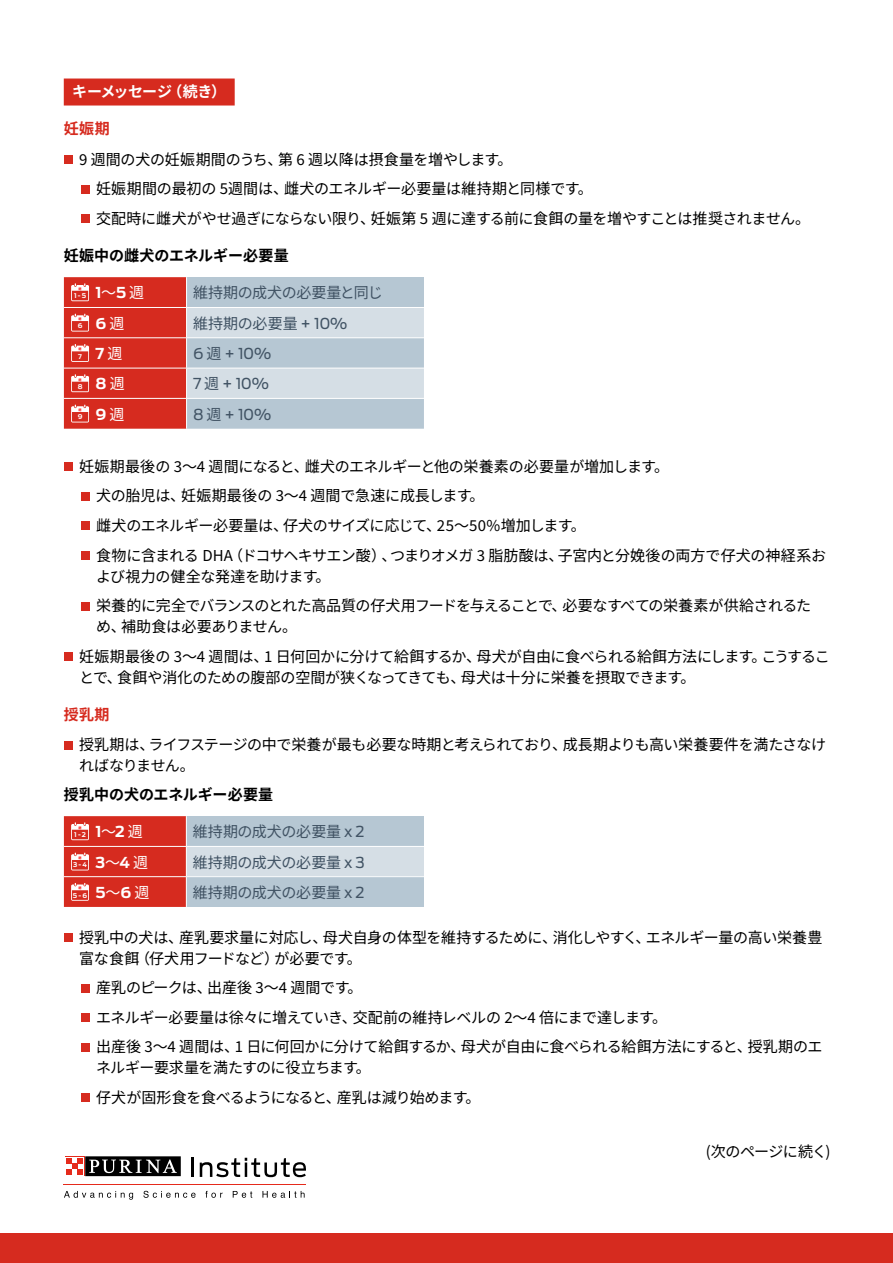
<style>
.page{position:relative;width:893px;height:1263px;background:#fff}
.page>*{position:absolute;margin:0;border:0;box-sizing:border-box;transform-origin:0 0}
.t1{font:15px/29.5px "Noto Sans JP";letter-spacing:-.02em;color:#000}
.t2{font:15px "Noto Sans JP";letter-spacing:-.005em;color:#415364}
.t3{font:700 15px "Noto Sans JP";color:#000}
.t4{font:700 15px "Antenna";color:#fff}
.t5{font:15px "Antenna";color:#415364}
.t6{font:700 15px "Noto Sans JP";letter-spacing:-.025em;color:#fff}
.t7{font:15px "Noto Sans JP";letter-spacing:-.04em;color:#000}
.t8{font:700 15px "Noto Sans JP";letter-spacing:.03em;color:#d62b1f}
.t9{font:700 6.45px "Antenna";color:#fff}
.t10{font:700 3px "Source Han Sans TC";color:#f00}
.s1{font-family:"Noto Sans JP";font-weight:400}
.s2{font-family:"Antenna"}
.s3{font-family:"Noto Sans JP"}
</style>
<div class="page">
<div style="left:64px;top:79px;width:171px;height:27px;background:#d62b1f"></div>
<div style="left:64px;top:155px;width:8px;height:9px;background:#d62b1f"></div>
<div style="left:81px;top:185px;width:8px;height:8px;background:#d62b1f"></div>
<div style="left:81px;top:214px;width:8px;height:9px;background:#d62b1f"></div>
<div style="left:0;top:1233px;width:893px;height:30px;background:#d62b1f"></div>
<hr style="left:64px;top:1184px;width:242px;height:1px;background:#e52a1b">
<svg style="left:192px;top:1158px;width:2px;height:19px"></svg>
<svg style="left:200px;top:1158px;width:106px;height:19px"></svg>
<svg style="left:64px;top:1191px;width:69px;height:9px"></svg>
<svg style="left:143px;top:1191px;width:53px;height:7px"></svg>
<svg style="left:205px;top:1191px;width:18px;height:7px"></svg>
<svg style="left:233px;top:1191px;width:19px;height:7px"></svg>
<svg style="left:262px;top:1191px;width:43px;height:7px"></svg>
<svg style="left:85px;top:1176px;width:96px;height:1px"></svg>
<svg style="left:65px;top:1156px;width:20px;height:20px"></svg>
<div style="left:85px;top:1156px;width:96px;height:20px;background:#000"></div>
<svg style="left:89px;top:1159px;width:88px;height:14px"></svg>
<div style="left:65px;top:1157px;width:19px;height:18px;background:#fff"></div>
<svg style="left:66px;top:1158px;width:17px;height:17px"></svg>
<svg style="left:64px;top:277px;width:360px;height:152px;background:#cb9da0"></svg>
<div style="left:64px;top:463px;width:8px;height:8px;background:#d62b1f"></div>
<div style="left:81px;top:492px;width:8px;height:9px;background:#d62b1f"></div>
<div style="left:81px;top:522px;width:8px;height:8px;background:#d62b1f"></div>
<div style="left:81px;top:551px;width:8px;height:9px;background:#d62b1f"></div>
<div style="left:81px;top:602px;width:8px;height:8px;background:#d62b1f"></div>
<div style="left:64px;top:652px;width:8px;height:9px;background:#d62b1f"></div>
<div style="left:64px;top:741px;width:8px;height:8px;background:#d62b1f"></div>
<div style="left:186px;top:816px;width:238px;height:30px;background:#b6c7d3"></div>
<div style="left:186px;top:846px;width:238px;height:31px;background:#d5dee5"></div>
<div style="left:186px;top:877px;width:238px;height:30px;background:#b6c7d3"></div>
<hr style="left:187px;top:846px;width:237px;height:1px;background:#fff">
<hr style="left:187px;top:876px;width:237px;height:1px;background:#fff">
<svg style="left:64px;top:816px;width:123px;height:91px;background:#d8392e"></svg>
<div style="left:64px;top:933px;width:8px;height:9px;background:#d62b1f"></div>
<div style="left:81px;top:984px;width:8px;height:8px;background:#d62b1f"></div>
<div style="left:81px;top:1013px;width:8px;height:9px;background:#d62b1f"></div>
<div style="left:81px;top:1043px;width:8px;height:8px;background:#d62b1f"></div>
<div style="left:81px;top:1093px;width:8px;height:9px;background:#d62b1f"></div>
<p class="t6" style="left:72px;top:83px;width:155px">キーメッセージ（続き）</p>
<p class="t8" style="left:64px;top:120px;width:47px">妊娠期</p>
<p class="t1" style="left:96px;top:145px;width:716px;text-indent:-17px">9 週間の犬の妊娠期間のうち、第 6 週以降は摂食量を増やします。<br>妊娠期間の最初の 5週間は、雌犬のエネルギー必要量は維持期と同様です。<br>交配時に雌犬がやせ過ぎにならない限り、妊娠第 5 週に達する前に食餌の量を増やすことは推奨されません。</p>
<p class="t3" style="left:64px;top:247px;width:226px">妊娠中の雌犬のエネルギー必要量</p>
<p class="t4" style="left:96px;top:282px;width:50px">1<span class="s1">～</span>5 <span class="s1">週</span></p>
<p class="t2" style="left:193px;top:284px;width:191px">維持期の成犬の必要量と同じ</p>
<p class="t4" style="left:96px;top:313px;width:30px">6 <span class="s1">週</span></p>
<p class="t2" style="left:193px;top:315px;width:156px">維持期の必要量 <span class="s2">+ 10%</span></p>
<p class="t4" style="left:96px;top:343px;width:28px">7 <span class="s1">週</span></p>
<p class="t5" style="left:193px;top:343px;width:80px">6 <span class="s3">週</span> + 10%</p>
<p class="t4" style="left:96px;top:373px;width:31px">8 <span class="s1">週</span></p>
<p class="t5" style="left:193px;top:374px;width:77px">7 <span class="s3">週</span> + 10%</p>
<p class="t4" style="left:96px;top:404px;width:30px">9 <span class="s1">週</span></p>
<p class="t5" style="left:193px;top:404px;width:80px">8 <span class="s3">週</span> + 10%</p>
<p class="t10" style="left:79px;top:287px;width:5px">週</p>
<p class="t9" style="left:74px;top:291px;width:14px">1 - 5</p>
<p class="t10" style="left:79px;top:317px;width:5px">週</p>
<p class="t9" style="left:78px;top:322px;width:6px">6</p>
<p class="t10" style="left:79px;top:348px;width:5px">週</p>
<p class="t9" style="left:78px;top:352px;width:5px">7</p>
<p class="t10" style="left:79px;top:378px;width:5px">週</p>
<p class="t9" style="left:78px;top:382px;width:6px">8</p>
<p class="t10" style="left:79px;top:408px;width:5px">週</p>
<p class="t9" style="left:78px;top:412px;width:6px">9</p>
<p class="t1" style="left:96px;top:452px;width:731px;text-indent:-17px">妊娠期最後の 3～4 週間になると、雌犬のエネルギーと他の栄養素の必要量が増加します。<br>犬の胎児は、妊娠期最後の 3～4 週間で急速に成長します。<br>雌犬のエネルギー必要量は、仔犬のサイズに応じて、25～50%増加します。<br>食物に含まれる DHA（ドコサヘキサエン酸）、つまりオメガ 3 脂肪酸は、子宮内と分娩後の両方で仔犬の神経系お</p>
<p class="t1" style="left:96px;top:561px;width:716px">よび視力の健全な発達を助けます。<br>栄養的に完全でバランスのとれた高品質の仔犬用フードを与えることで、必要なすべての栄養素が供給されるた</p>
<p class="t1" style="left:79px;top:612px;width:752px;text-indent:17px">め、補助食は必要ありません。<br>妊娠期最後の 3～4 週間は、1 日何回かに分けて給餌するか、母犬が自由に食べられる給餌方法にします。こうするこ</p>
<p class="t1" style="left:79px;top:662px;width:618px">とで、食餌や消化のための腹部の空間が狭くなってきても、母犬は十分に栄養を摂取できます。</p>
<p class="t8" style="left:64px;top:706px;width:47px">授乳期</p>
<p class="t1" style="left:79px;top:734px;width:748px;line-height:21px">授乳期は、ライフステージの中で栄養が最も必要な時期と考えられており、成長期よりも高い栄養要件を満たさなければなりません。</p>
<p class="t3" style="left:64px;top:786px;width:211px">授乳中の犬のエネルギー必要量</p>
<p class="t4" style="left:96px;top:821px;width:49px">1<span class="s1">～</span>2 <span class="s1">週</span></p>
<p class="t2" style="left:193px;top:823px;width:173px">維持期の成犬の必要量 <span class="s2">x 2</span></p>
<p class="t4" style="left:96px;top:852px;width:54px">3<span class="s1">～</span>4 <span class="s1">週</span></p>
<p class="t2" style="left:193px;top:853px;width:174px">維持期の成犬の必要量 <span class="s2">x 3</span></p>
<p class="t4" style="left:96px;top:882px;width:55px">5<span class="s1">～</span>6 <span class="s1">週</span></p>
<p class="t2" style="left:193px;top:884px;width:173px">維持期の成犬の必要量 <span class="s2">x 2</span></p>
<p class="t10" style="left:79px;top:826px;width:5px">週</p>
<p class="t9" style="left:74px;top:830px;width:14px">1 - 2</p>
<p class="t10" style="left:79px;top:856px;width:5px">週</p>
<p class="t9" style="left:73px;top:860px;width:15px">3 - 4</p>
<p class="t10" style="left:79px;top:886px;width:5px">週</p>
<p class="t9" style="left:73px;top:891px;width:16px">5 - 6</p>
<p class="t1" style="left:79px;top:927px;width:745px;line-height:21px">授乳中の犬は、産乳要求量に対応し、母犬自身の体型を維持するために、消化しやすく、エネルギー量の高い栄養豊富な食餌（仔犬用フードなど）が必要です。</p>
<p class="t1" style="left:96px;top:973px;width:728px">産乳のピークは、出産後 3～4 週間です。<br>エネルギー必要量は徐々に増えていき、交配前の維持レベルの 2～4 倍にまで達します。<br>出産後 3～4 週間は、1 日に何回かに分けて給餌するか、母犬が自由に食べられる給餌方法にすると、授乳期のエ</p>
<p class="t1" style="left:96px;top:1053px;width:386px">ネルギー要求量を満たすのに役立ちます。<br>仔犬が固形食を食べるようになると、産乳は減り始めます。</p>
<p class="t7" style="left:706px;top:1143px;width:126px">(次のページに続く)</p>
</div>
